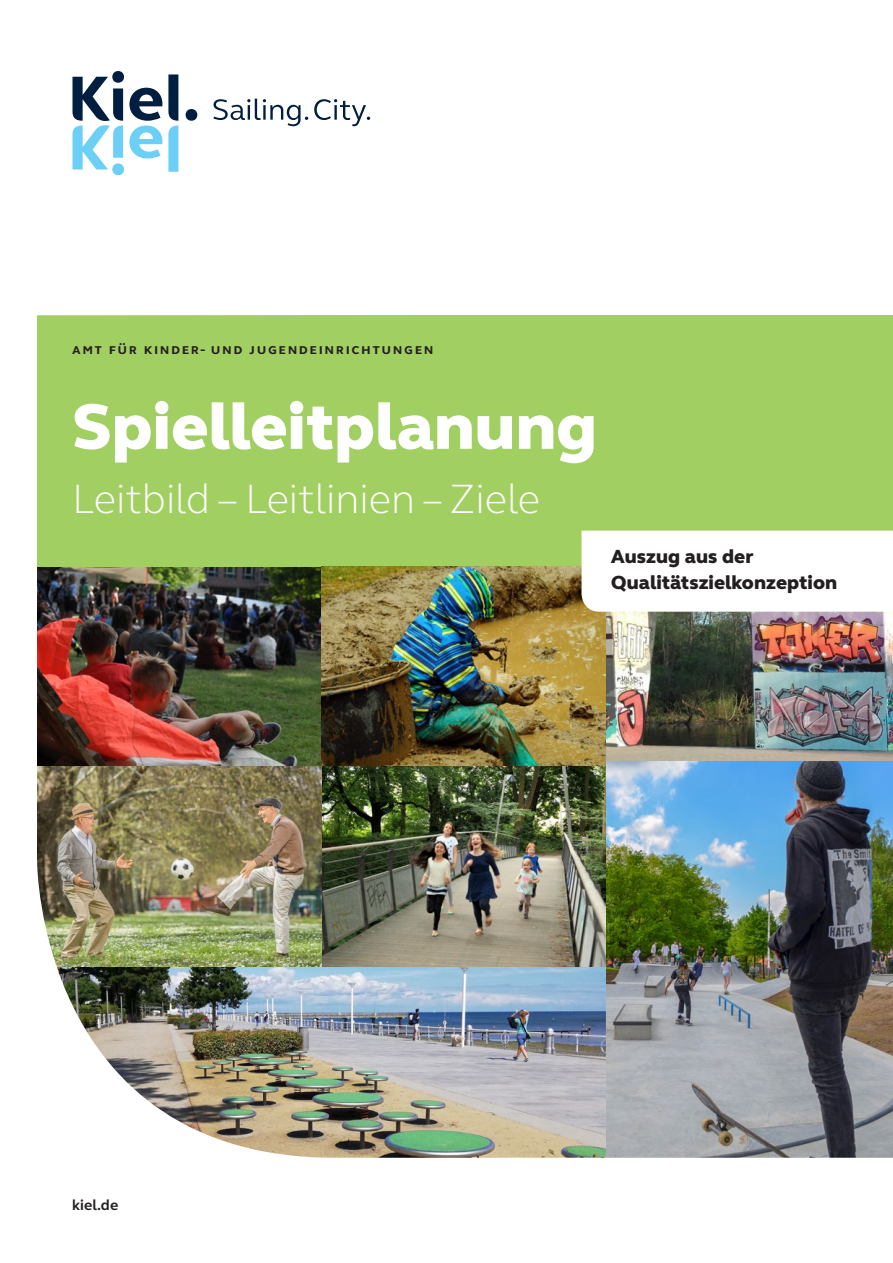
<style>
.page{position:relative;width:893px;height:1263px;background:#fff}
.page>*{position:absolute;margin:0;border:0;box-sizing:border-box;transform-origin:0 0}
.t1{font:800 66px "FS Elliot Pro";color:#fff}
.t2{font:300 42px "FS Elliot Pro";color:#fff}
.t3{font:800 19.5px/25.5px "FS Elliot Pro";color:#231f20}
.t4{font:700 15px "FS Elliot Pro";letter-spacing:.1em;color:#231f20}
</style>
<div class="page">
<svg style="left:213px;top:99px;width:95px;height:27px"></svg>
<svg style="left:314px;top:99px;width:56px;height:27px"></svg>
<div style="left:112px;top:163px;width:12px;height:12px;background:#6bcff6;border-radius:50%"></div>
<div style="left:112px;top:71px;width:12px;height:12px;background:#001f40;border-radius:50%"></div>
<div style="left:186px;top:109px;width:11px;height:12px;background:#001f40;border-radius:50%"></div>
<svg style="left:129px;top:88px;width:33px;height:71px"></svg>
<svg style="left:168px;top:74px;width:10px;height:98px"></svg>
<svg style="left:72px;top:77px;width:51px;height:92px"></svg>
<img style="left:37px;top:315px;width:856px;height:843px">
<svg style="left:581px;top:531px;width:312px;height:81px"></svg>
<p class="t4" style="left:72px;top:339px;width:363px">amt für kinder- und jugendeinrichtungen</p>
<h1 class="t1" style="left:72px;top:382px;width:526px">Spielleitplanung</h1>
<h2 class="t2" style="left:72px;top:471px;width:469px">Leitbild – Leitlinien – Ziele</h2>
<h3 class="t3" style="left:611px;top:544px;width:227px">Auszug aus der<br>Qualitätszielkonzeption</h3>
<p class="t4" style="left:72px;top:1195px;width:47px">kiel.de</p>
</div>
